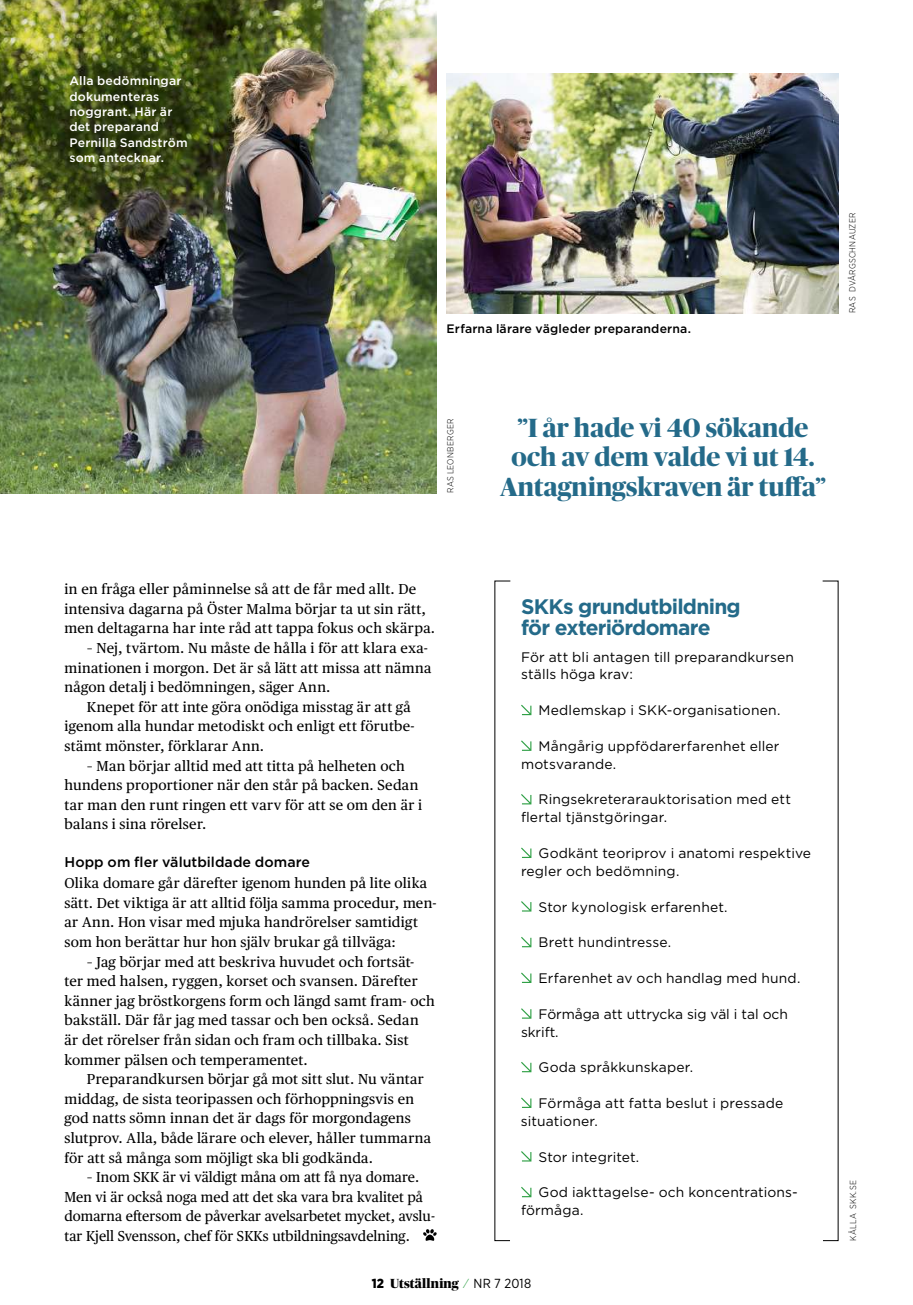
<style>
.page{position:relative;width:913px;height:1305px;background:#fff}
.page>*{position:absolute;margin:0;border:0;box-sizing:border-box;transform-origin:0 0}
.t1{font:700 26.25px/29.8px "Publico Banner";letter-spacing:.005em;color:#246a89;text-align:center}
.t2{font:700 21px/21px "Gotham";letter-spacing:-.035em;color:#246a89}
.t3{font:14.35px/19.6px "Publico Text";letter-spacing:.015em;color:#000}
.t4{font:500 14.17px "Gotham";letter-spacing:.005em;color:#000}
.t5{font:13.83px/17.8px "Gotham";letter-spacing:.01em;color:#000}
.t6{font:800 13.12px "Publico Banner";letter-spacing:.015em;color:#000}
.t7{font:500 12.25px/15.4px "Gotham";letter-spacing:.015em;color:#fff}
.t8{font:500 12.25px "Gotham";letter-spacing:.015em;color:#000}
.t9{font:300 8.75px "Gotham Narrow";letter-spacing:.03em;color:#000}
.s1{font-family:"Gotham Narrow";font-weight:900}
.s2{font-family:"Gotham Narrow";font-weight:400;color:#30a046}
.s3{font-family:"Gotham Narrow";font-weight:400}
</style>
<div class="page">
<svg style="left:423px;top:1229px;width:14px;height:11px"></svg>
<svg style="left:521px;top:705px;width:10px;height:10px"></svg>
<svg style="left:521px;top:740px;width:10px;height:11px"></svg>
<svg style="left:521px;top:794px;width:10px;height:10px"></svg>
<svg style="left:521px;top:847px;width:10px;height:11px"></svg>
<svg style="left:521px;top:901px;width:10px;height:10px"></svg>
<svg style="left:521px;top:937px;width:10px;height:10px"></svg>
<svg style="left:521px;top:972px;width:10px;height:11px"></svg>
<svg style="left:521px;top:1008px;width:10px;height:10px"></svg>
<svg style="left:521px;top:1062px;width:10px;height:10px"></svg>
<svg style="left:521px;top:1097px;width:10px;height:11px"></svg>
<svg style="left:521px;top:1151px;width:10px;height:10px"></svg>
<svg style="left:521px;top:1187px;width:10px;height:10px"></svg>
<img style="left:0;top:0;width:437px;height:493px">
<img style="left:446px;top:73px;width:392px;height:240px">
<p class="t7" style="left:69px;top:73px;width:120px">Alla bedömningar dokumenteras noggrant. Här är det preparand<br>Pernilla Sandström som antecknar.</p>
<p class="t8" style="left:446px;top:322px;width:246px">Erfarna lärare vägleder preparanderna.</p>
<p class="t9" style="left:847px;top:313px;width:102px;rotate:-90deg">RAS DVÄRGSCHNAUZER</p>
<p class="t9" style="left:445px;top:493px;width:76px;rotate:-90deg">RAS LEONBERGER</p>
<h1 class="t1" style="left:500px;top:411px;width:327px">”I år hade vi 40 sökande och av dem valde vi ut 14.<br>Antagningskraven är tuffa”</h1>
<p class="t3" style="left:64px;top:578px;width:372px">in en fråga eller påminnelse så att de får med allt. De intensiva dagarna på Öster Malma börjar ta ut sin rätt, men deltagarna har inte råd att tappa fokus och skärpa.</p>
<p class="t3" style="left:64px;top:637px;width:368px;text-indent:22px">– Nej, tvärtom. Nu måste de hålla i för att klara exa&shy;minationen i morgon. Det är så lätt att missa att nämna någon detalj i bedömningen, säger Ann.</p>
<p class="t3" style="left:64px;top:696px;width:351px;text-indent:22px">Knepet för att inte göra onödiga misstag är att gå igenom alla hundar metodiskt och enligt ett förutbe&shy;stämt mönster, förklarar Ann.</p>
<p class="t3" style="left:64px;top:755px;width:359px;text-indent:22px">– Man börjar alltid med att titta på helheten och hundens proportioner när den står på backen. Sedan tar man den runt ringen ett varv för att se om den är i balans i sina rörelser.</p>
<p class="t4" style="left:64px;top:854px;width:247px">Hopp om fler välutbildade domare</p>
<p class="t3" style="left:64px;top:872px;width:373px">Olika domare går därefter igenom hunden på lite olika sätt. Det viktiga är att alltid följa samma procedur, men&shy;ar Ann. Hon visar med mjuka handrörelser samtidigt som hon berättar hur hon själv brukar gå tillväga:</p>
<p class="t3" style="left:64px;top:951px;width:372px;text-indent:22px">– Jag börjar med att beskriva huvudet och fortsät&shy;ter med halsen, ryggen, korset och svansen. Därefter känner jag bröstkorgens form och längd samt fram- och bakställ. Där får jag med tassar och ben också. Sedan är det rörelser från sidan och fram och tillbaka. Sist kommer pälsen och temperamentet.</p>
<p class="t3" style="left:64px;top:1068px;width:368px;text-indent:22px">Preparandkursen börjar gå mot sitt slut. Nu väntar middag, de sista teoripassen och förhoppningsvis en god natts sömn innan det är dags för morgondagens slutprov. Alla, både lärare och elever, håller tummarna för att så många som möjligt ska bli godkända.</p>
<p class="t3" style="left:64px;top:1166px;width:372px;text-indent:22px">– Inom SKK är vi väldigt måna om att få nya domare.<br>Men vi är också noga med att det ska vara bra kvalitet på domarna eftersom de påverkar avelsarbetet mycket, avslu&shy;tar Kjell Svensson, chef för SKKs utbildningsavdelning.</p>
<h2 class="t2" style="left:521px;top:596px;width:221px">SKKs grundutbildning för exteriördomare</h2>
<p class="t5" style="left:521px;top:647px;width:274px">För att bli antagen till preparandkursen ställs höga krav:</p>
<p class="t5" style="left:538px;top:701px;width:243px">Medlemskap i SKK-organisationen.</p>
<p class="t5" style="left:521px;top:737px;width:260px;text-indent:18px">Mångårig uppfödarerfarenhet eller motsvarande.</p>
<p class="t5" style="left:521px;top:790px;width:271px;text-indent:18px">Ringsekreterarauktorisation med ett flertal tjä nstgöringar.</p>
<p class="t5" style="left:521px;top:844px;width:292px;text-indent:18px">Godkä nt teoriprov i anatomi respektive regler och bedömning.</p>
<p class="t5" style="left:538px;top:897px;width:190px">Stor kynologisk erfarenhet.</p>
<p class="t5" style="left:538px;top:933px;width:134px">Brett hundintresse.</p>
<p class="t5" style="left:538px;top:969px;width:263px">Erfarenhet av och handlag med hund.</p>
<p class="t5" style="left:521px;top:1004px;width:268px;text-indent:18px">Förmåga att uttrycka sig vä l i tal och skrift.</p>
<p class="t5" style="left:538px;top:1058px;width:156px">Goda språ kkunskaper.</p>
<p class="t5" style="left:521px;top:1094px;width:264px;text-indent:18px">Förmåga att fatta beslut i pressade situationer.</p>
<p class="t5" style="left:538px;top:1147px;width:102px">Stor integritet.</p>
<p class="t5" style="left:521px;top:1183px;width:278px;text-indent:18px">God iakttagelse- och koncentrations&shy;förmåga.</p>
<p class="t6" style="left:372px;top:1273px;width:161px"><span class="s1">12</span> Utställning <span class="s2">⁄</span> <span class="s3">NR 7 2018</span></p>
<p class="t9" style="left:848px;top:1241px;width:62px;rotate:-90deg">KÄLLA SKK.SE</p>
</div>
